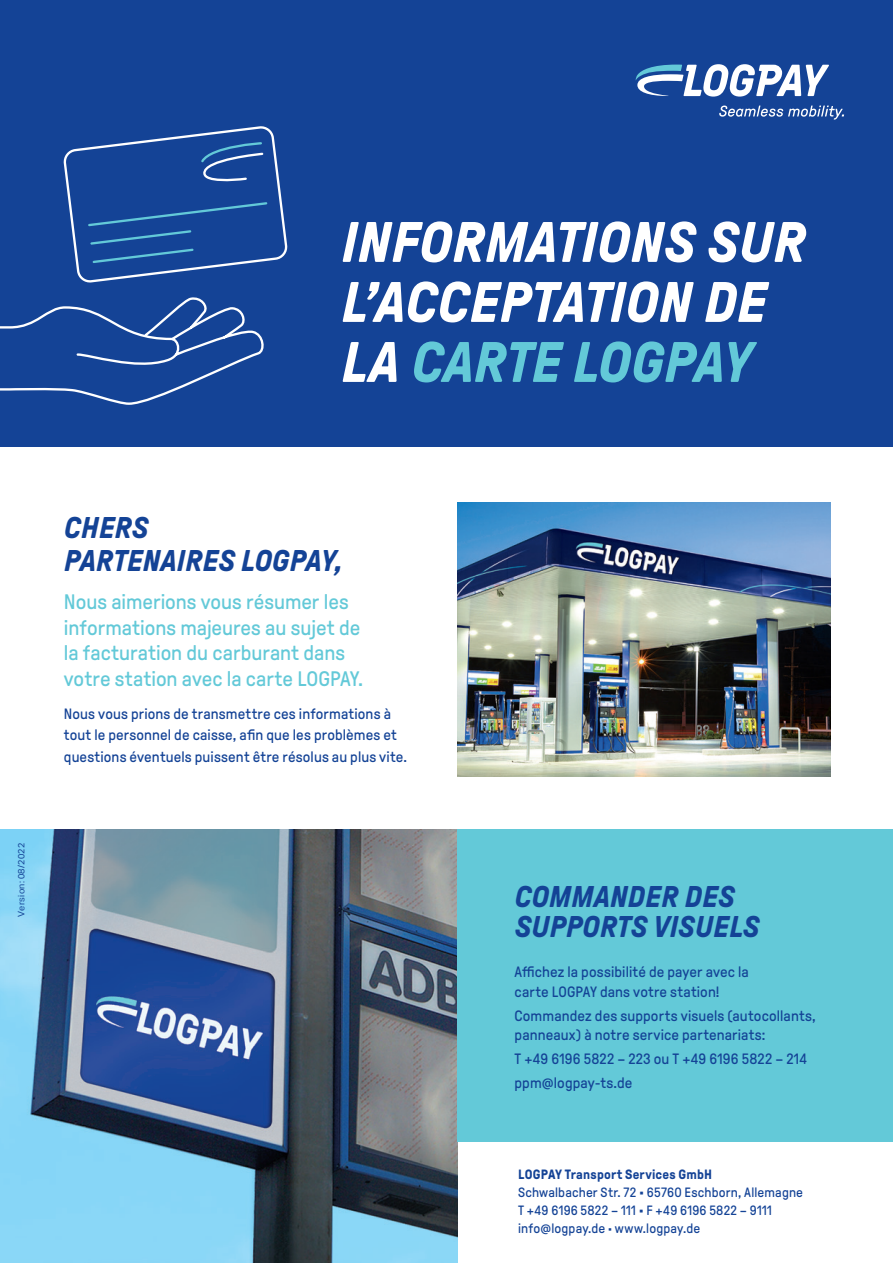
<style>
.page{position:relative;width:893px;height:1263px;background:#fff}
.page>*{position:absolute;margin:0;border:0;box-sizing:border-box;transform-origin:0 0}
.t1{font:italic 700 57px/60px "GT Pressura LCG";color:#fff}
.t2{font:italic 700 30px/33px "GT Pressura LCG";letter-spacing:.005em;color:#144396}
.t3{font:21px/25.5px "GT Pressura LCG";color:#63c9d8}
.t4{font:15px/21px "GT Pressura LCG";letter-spacing:.01em;color:#144396}
.t5{font:13.5px/18px "GT Pressura LCG";letter-spacing:.015em;color:#144396}
.t6{font:700 13.5px "GT Pressura LCG";letter-spacing:.015em;color:#144396}
.t7{font:9px "Aktiv Grotesk";letter-spacing:.03em;color:#144396}
.s1{color:#63c9d8}
</style>
<div class="page">
<img style="left:0;top:829px;width:457px;height:434px">
<div style="left:0;top:0;width:893px;height:446px;background:#144396"></div>
<svg style="left:636px;top:64px;width:193px;height:33px"></svg>
<svg style="left:719px;top:106px;width:125px;height:14px"></svg>
<div style="left:457px;top:829px;width:436px;height:313px;background:#63c9d8"></div>
<svg style="left:0;top:126px;width:288px;height:279px"></svg>
<img style="left:457px;top:503px;width:373px;height:273px">
<p class="t1" style="left:342px;top:213px;width:466px">INFORMATIONS SUR<br>L’ACCEPTATION DE<br>LA <span class="s1">CARTE LOGPAY</span></p>
<p class="t7" style="left:16px;top:917px;width:75px;rotate:-90deg">Version: 08/2022</p>
<p class="t2" style="left:64px;top:511px;width:280px">CHERS<br>PARTENAIRES LOGPAY,</p>
<p class="t3" style="left:64px;top:589px;width:301px">Nous aimerions vous résumer les informations majeures au sujet de la facturation du carburant dans votre station avec la carte LOGPAY.</p>
<p class="t4" style="left:64px;top:704px;width:345px">Nous vous prions de transmettre ces informations à tout le personnel de caisse, afin que les problèmes et questions éventuels puissent être résolus au plus vite.</p>
<p class="t2" style="left:515px;top:882px;width:246px;line-height:30px">COMMANDER DES<br>SUPPORTS VISUELS</p>
<p class="t4" style="left:514px;top:962px;width:236px;line-height:19.5px">Affichez la possibilité de payer avec la carte LOGPAY dans votre station!</p>
<p class="t4" style="left:514px;top:1006px;width:303px;line-height:19.5px">Commandez des supports visuels (autocollants, panneaux) à notre service partenariats:</p>
<p class="t4" style="left:514px;top:1048px;width:294px">T +49 6196 5822 – 223 ou T +49 6196 5822 – 214</p>
<p class="t4" style="left:514px;top:1072px;width:119px">ppm@logpay-ts.de</p>
<p class="t6" style="left:518px;top:1167px;width:195px">LOGPAY Transport Services GmbH</p>
<p class="t5" style="left:518px;top:1183px;width:286px">Schwalbacher Str. 72 • 65760 Eschborn, Allemagne<br>T +49 6196 5822 – 111 • F +49 6196 5822 – 9111 info@logpay.de · www.logpay.de</p>
</div>
